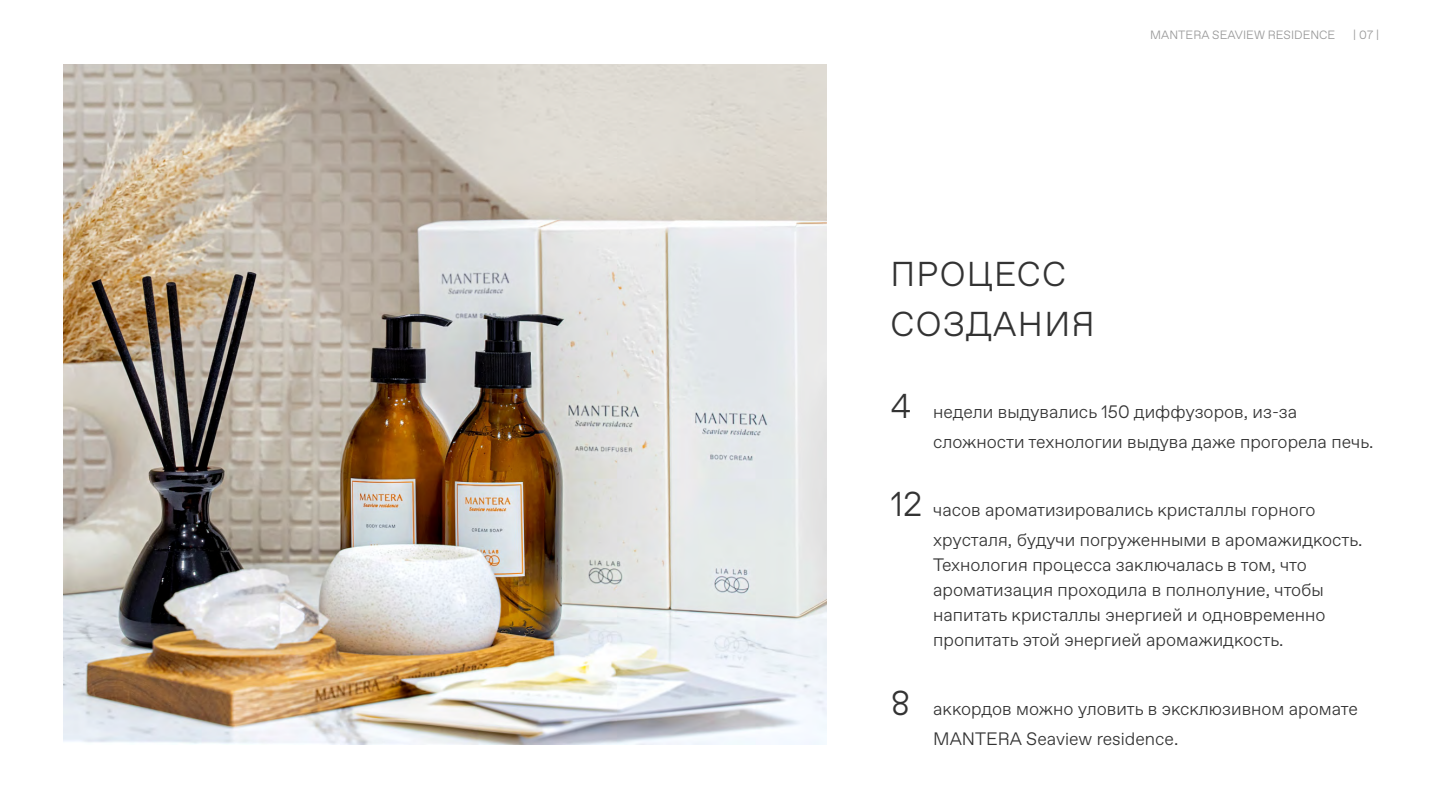
<style>
.page{position:relative;width:1442px;height:808px;background:#fff}
.page>*{position:absolute;margin:0;border:0;box-sizing:border-box;transform-origin:0 0}
.t1{font:300 34.5px/50.1px "Favorit Pro";letter-spacing:.035em;color:#333}
.t2{font:300 18px/29.7px "Favorit Pro";color:#333}
.t3{font:300 12px "Favorit Pro";color:#999}
.s1{font-size:34.5px}
</style>
<div class="page">
<img style="left:64px;top:64px;width:763px;height:680px">
<p class="t3" style="left:1150px;top:30px;width:186px">MANTERA SEAVIEW RESIDENCE</p>
<p class="t3" style="left:1353px;top:30px;width:27px">| 07 |</p>
<h1 class="t1" style="left:890px;top:254px;width:206px">ПРОЦЕСС<br>СОЗДАНИЯ</h1>
<p class="t2" style="left:933px;top:400px;width:442px;text-indent:-43px"><span class="s1">4</span> недели выдувались 150 диффузоров, из-за сложности технологии выдува даже прогорела печь.</p>
<p class="t2" style="left:933px;top:498px;width:431px;text-indent:-43px"><span class="s1">12</span> часов ароматизировались кристаллы горного хрусталя, будучи погруженными в аромажидкость.</p>
<p class="t2" style="left:933px;top:555px;width:394px;line-height:25px">Технология процесса заключалась в том, что ароматизация проходила в полнолуние, чтобы напитать кристаллы энергией и одновременно пропитать этой энергией аромажидкость.</p>
<h1 class="t1" style="left:890px;top:683px;width:21px">8</h1>
<p class="t2" style="left:933px;top:696px;width:426px">аккордов можно уловить в эксклюзивном аромате<br>MANTERA Seaview residence.</p>
</div>
